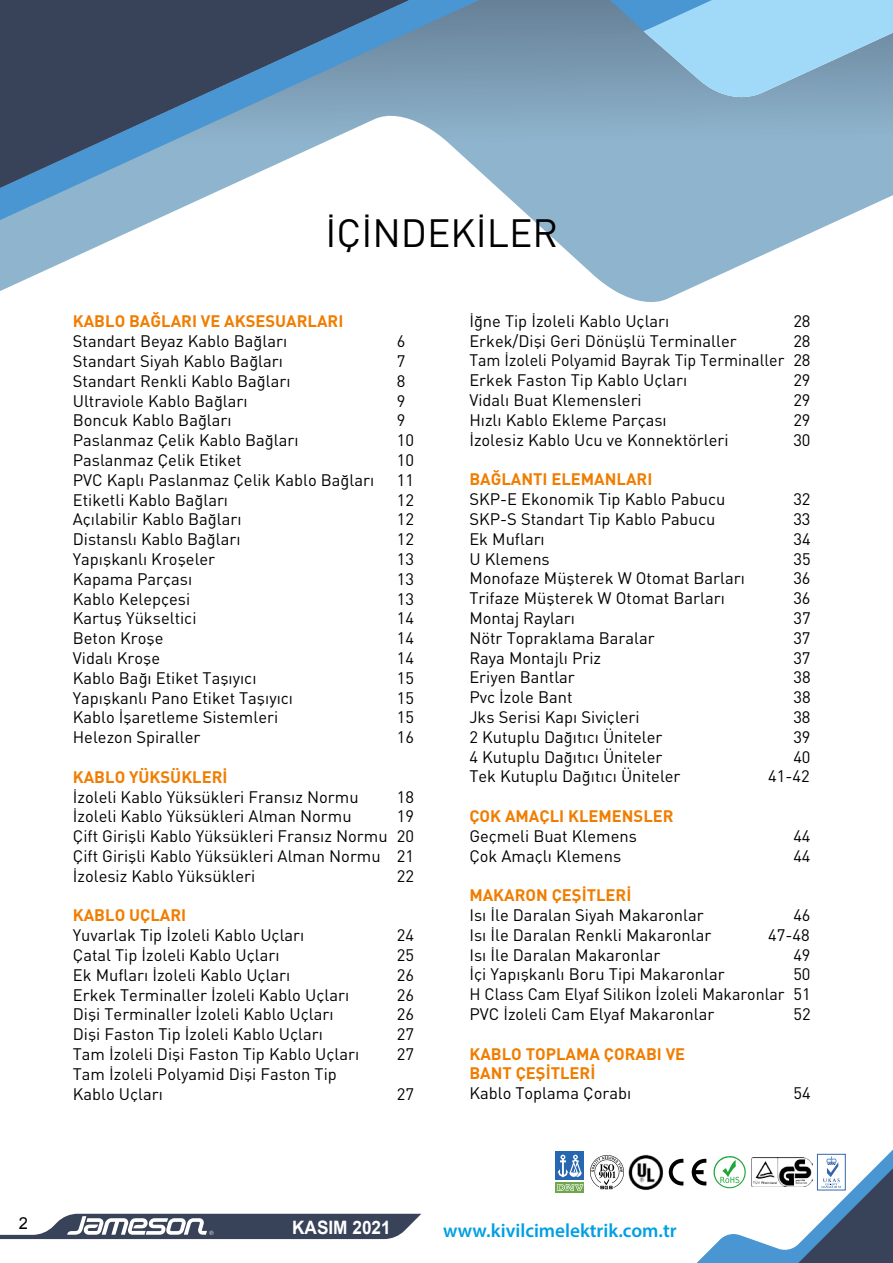
<style>
.page{position:relative;width:893px;height:1263px;background:#fff}
.page>*{position:absolute;margin:0;border:0;box-sizing:border-box;transform-origin:0 0}
.t1{font:39px "DINT";color:#000}
.t2{font:600 19.2px "Myriad Pro";color:#009fe3}
.t3{font:700 18.45px "Arial";color:#fff;scale:.93 1}
.t4{font:16.5px/19.8px "DINT";color:#000;text-align:justify}
.t5{font:16.5px/19.8px "DINT Bold";color:#f07d00}
.t6{font:16.5px "Arial";color:#000}
</style>
<div class="page">
<div style="left:556px;top:1182px;width:28px;height:10px;background:#6ea74b"></div>
<div style="left:556px;top:1152px;width:28px;height:28px;background:#2767af"></div>
<svg style="left:557px;top:1155px;width:26px;height:36px"></svg>
<svg style="left:590px;top:1155px;width:34px;height:34px"></svg>
<img style="left:628px;top:1154px;width:36px;height:36px;border-radius:18px">
<svg style="left:0;top:1214px;width:421px;height:25px"></svg>
<svg style="left:0;top:0;width:893px;height:302px"></svg>
<svg style="left:644px;top:0;width:249px;height:100px;background:#92c4e1"></svg>
<svg style="left:242px;top:0;width:195px;height:193px"></svg>
<svg style="left:0;top:0;width:426px;height:189px;background:#647e98"></svg>
<svg style="left:669px;top:1149px;width:224px;height:114px"></svg>
<p class="t6" style="left:19px;top:1212px;width:11px">2</p>
<h1 class="t1" style="left:326px;top:208px;width:234px">İÇİNDEKİLER</h1>
<p class="t5" style="left:73px;top:311px;width:272px">KABLO BAĞLARI VE AKSESUARLARI</p>
<p class="t4" style="left:73px;top:331px;width:216px">Standart Beyaz Kablo Bağları</p>
<p class="t4" style="left:397px;top:331px;width:10px">6</p>
<p class="t4" style="left:73px;top:351px;width:212px">Standart Siyah Kablo Bağları</p>
<p class="t4" style="left:397px;top:351px;width:10px">7</p>
<p class="t4" style="left:73px;top:371px;width:219px">Standart Renkli Kablo Bağları</p>
<p class="t4" style="left:397px;top:371px;width:10px">8</p>
<p class="t4" style="left:73px;top:390px;width:176px">Ultraviole Kablo Bağları</p>
<p class="t4" style="left:397px;top:390px;width:10px">9</p>
<p class="t4" style="left:73px;top:410px;width:160px">Boncuk Kablo Bağları</p>
<p class="t4" style="left:397px;top:410px;width:10px">9</p>
<p class="t4" style="left:73px;top:430px;width:227px">Paslanmaz Çelik Kablo Bağları</p>
<p class="t4" style="left:397px;top:430px;width:19px">10</p>
<p class="t4" style="left:73px;top:450px;width:170px">Paslanmaz Çelik Etiket</p>
<p class="t4" style="left:397px;top:450px;width:19px">10</p>
<p class="t4" style="left:73px;top:470px;width:303px">PVC Kaplı Paslanmaz Çelik Kablo Bağları</p>
<p class="t4" style="left:397px;top:470px;width:19px">11</p>
<p class="t4" style="left:73px;top:489px;width:157px">Etiketli Kablo Bağları</p>
<p class="t4" style="left:397px;top:489px;width:19px">12</p>
<p class="t4" style="left:73px;top:509px;width:170px">Açılabilir Kablo Bağları</p>
<p class="t4" style="left:397px;top:509px;width:19px">12</p>
<p class="t4" style="left:73px;top:529px;width:169px">Distanslı Kablo Bağları</p>
<p class="t4" style="left:397px;top:529px;width:19px">12</p>
<p class="t4" style="left:73px;top:549px;width:144px">Yapışkanlı Kroşeler</p>
<p class="t4" style="left:397px;top:549px;width:19px">13</p>
<p class="t4" style="left:73px;top:569px;width:121px">Kapama Parçası</p>
<p class="t4" style="left:397px;top:569px;width:19px">13</p>
<p class="t4" style="left:73px;top:588px;width:119px">Kablo Kelepçesi</p>
<p class="t4" style="left:397px;top:588px;width:19px">13</p>
<p class="t4" style="left:73px;top:608px;width:125px">Kartuş Yükseltici</p>
<p class="t4" style="left:397px;top:608px;width:19px">14</p>
<p class="t4" style="left:73px;top:628px;width:92px">Beton Kroşe</p>
<p class="t4" style="left:397px;top:628px;width:19px">14</p>
<p class="t4" style="left:73px;top:648px;width:89px">Vidalı Kroşe</p>
<p class="t4" style="left:397px;top:648px;width:19px">14</p>
<p class="t4" style="left:73px;top:668px;width:185px">Kablo Bağı Etiket Taşıyıcı</p>
<p class="t4" style="left:397px;top:668px;width:19px">15</p>
<p class="t4" style="left:73px;top:687px;width:222px">Yapışkanlı Pano Etiket Taşıyıcı</p>
<p class="t4" style="left:397px;top:687px;width:19px">15</p>
<p class="t4" style="left:73px;top:707px;width:207px">Kablo İşaretleme Sistemleri</p>
<p class="t4" style="left:397px;top:707px;width:19px">15</p>
<p class="t4" style="left:73px;top:727px;width:129px">Helezon Spiraller</p>
<p class="t4" style="left:397px;top:727px;width:19px">16</p>
<p class="t5" style="left:73px;top:766px;width:156px">KABLO YÜKSÜKLERİ</p>
<p class="t4" style="left:73px;top:786px;width:287px">İzoleli Kablo Yüksükleri Fransız Normu</p>
<p class="t4" style="left:397px;top:786px;width:19px">18</p>
<p class="t4" style="left:73px;top:806px;width:280px">İzoleli Kablo Yüksükleri Alman Normu</p>
<p class="t4" style="left:73px;top:806px;width:343px;text-indent:324px">19<br>Çift Girişli Kablo Yüksükleri Fransız Normu 20<br>Çift Girişli Kablo Yüksükleri Alman Normu 21<br>İzolesiz Kablo Yüksükleri</p>
<p class="t4" style="left:397px;top:866px;width:19px">22</p>
<p class="t5" style="left:73px;top:905px;width:115px">KABLO UÇLARI</p>
<p class="t4" style="left:73px;top:925px;width:233px">Yuvarlak Tip İzoleli Kablo Uçları</p>
<p class="t4" style="left:397px;top:925px;width:19px">24</p>
<p class="t4" style="left:73px;top:945px;width:208px">Çatal Tip İzoleli Kablo Uçları</p>
<p class="t4" style="left:397px;top:945px;width:19px">25</p>
<p class="t4" style="left:73px;top:965px;width:219px">Ek Mufları İzoleli Kablo Uçları</p>
<p class="t4" style="left:397px;top:965px;width:19px">26</p>
<p class="t4" style="left:73px;top:984px;width:278px">Erkek Terminaller İzoleli Kablo Uçları</p>
<p class="t4" style="left:397px;top:984px;width:19px">26</p>
<p class="t4" style="left:73px;top:1004px;width:262px">Dişi Terminaller İzoleli Kablo Uçları</p>
<p class="t4" style="left:397px;top:1004px;width:19px">26</p>
<p class="t4" style="left:73px;top:1024px;width:252px">Dişi Faston Tip İzoleli Kablo Uçları</p>
<p class="t4" style="left:397px;top:1024px;width:19px">27</p>
<p class="t4" style="left:73px;top:1044px;width:288px">Tam İzoleli Dişi Faston Tip Kablo Uçları</p>
<p class="t4" style="left:397px;top:1044px;width:19px">27</p>
<p class="t4" style="left:73px;top:1064px;width:266px">Tam İzoleli Polyamid Dişi Faston Tip<br>Kablo Uçları</p>
<p class="t4" style="left:397px;top:1083px;width:19px">27</p>
<p class="t4" style="left:469px;top:311px;width:202px">İğne Tip İzoleli Kablo Uçları</p>
<p class="t4" style="left:793px;top:311px;width:19px">28</p>
<p class="t4" style="left:469px;top:330px;width:269px">Erkek/Dişi Geri Dönüşlü Terminaller</p>
<p class="t4" style="left:469px;top:330px;width:343px;text-indent:324px">28<br>Tam İzoleli Polyamid Bayrak Tip Terminaller 28<br>Erkek Faston Tip Kablo Uçları</p>
<p class="t4" style="left:793px;top:370px;width:19px">29</p>
<p class="t4" style="left:469px;top:390px;width:174px">Vidalı Buat Klemensleri</p>
<p class="t4" style="left:793px;top:390px;width:19px">29</p>
<p class="t4" style="left:469px;top:410px;width:199px">Hızlı Kablo Ekleme Parçası</p>
<p class="t4" style="left:793px;top:410px;width:19px">29</p>
<p class="t4" style="left:469px;top:429px;width:261px">İzolesiz Kablo Ucu ve Konnektörleri</p>
<p class="t4" style="left:793px;top:429px;width:19px">30</p>
<p class="t5" style="left:469px;top:469px;width:185px">BAĞLANTI ELEMANLARI</p>
<p class="t4" style="left:469px;top:489px;width:258px">SKP-E Ekonomik Tip Kablo Pabucu</p>
<p class="t4" style="left:793px;top:489px;width:19px">32</p>
<p class="t4" style="left:469px;top:509px;width:248px">SKP-S Standart Tip Kablo Pabucu</p>
<p class="t4" style="left:793px;top:509px;width:19px">33</p>
<p class="t4" style="left:469px;top:528px;width:77px">Ek Mufları</p>
<p class="t4" style="left:793px;top:528px;width:19px">34</p>
<p class="t4" style="left:469px;top:548px;width:82px">U Klemens</p>
<p class="t4" style="left:793px;top:548px;width:19px">35</p>
<p class="t4" style="left:469px;top:568px;width:277px">Monofaze Müşterek W Otomat Barları</p>
<p class="t4" style="left:793px;top:568px;width:19px">36</p>
<p class="t4" style="left:469px;top:588px;width:257px">Trifaze Müşterek W Otomat Barları</p>
<p class="t4" style="left:793px;top:588px;width:19px">36</p>
<p class="t4" style="left:469px;top:608px;width:107px">Montaj Rayları</p>
<p class="t4" style="left:793px;top:608px;width:19px">37</p>
<p class="t4" style="left:469px;top:627px;width:187px">Nötr Topraklama Baralar</p>
<p class="t4" style="left:793px;top:627px;width:19px">37</p>
<p class="t4" style="left:469px;top:647px;width:133px">Raya Montajlı Priz</p>
<p class="t4" style="left:793px;top:647px;width:19px">37</p>
<p class="t4" style="left:469px;top:667px;width:107px">Eriyen Bantlar</p>
<p class="t4" style="left:793px;top:667px;width:19px">38</p>
<p class="t4" style="left:469px;top:687px;width:105px">Pvc İzole Bant</p>
<p class="t4" style="left:793px;top:687px;width:19px">38</p>
<p class="t4" style="left:469px;top:707px;width:172px">Jks Serisi Kapı Siviçleri</p>
<p class="t4" style="left:793px;top:707px;width:19px">38</p>
<p class="t4" style="left:469px;top:726px;width:195px">2 Kutuplu Dağıtıcı Üniteler</p>
<p class="t4" style="left:793px;top:726px;width:19px">39</p>
<p class="t4" style="left:469px;top:746px;width:195px">4 Kutuplu Dağıtıcı Üniteler</p>
<p class="t4" style="left:793px;top:746px;width:19px">40</p>
<p class="t4" style="left:469px;top:766px;width:213px">Tek Kutuplu Dağıtıcı Üniteler</p>
<p class="t4" style="left:768px;top:766px;width:43px">41-42</p>
<p class="t5" style="left:469px;top:805px;width:206px">ÇOK AMAÇLI KLEMENSLER</p>
<p class="t4" style="left:469px;top:825px;width:169px">Geçmeli Buat Klemens</p>
<p class="t4" style="left:793px;top:825px;width:19px">44</p>
<p class="t4" style="left:469px;top:845px;width:153px">Çok Amaçlı Klemens</p>
<p class="t4" style="left:793px;top:845px;width:19px">44</p>
<p class="t5" style="left:469px;top:884px;width:164px">MAKARON ÇEŞİTLERİ</p>
<p class="t4" style="left:469px;top:905px;width:236px">Isı İle Daralan Siyah Makaronlar</p>
<p class="t4" style="left:793px;top:905px;width:19px">46</p>
<p class="t4" style="left:469px;top:924px;width:243px">Isı İle Daralan Renkli Makaronlar</p>
<p class="t4" style="left:768px;top:924px;width:43px">47-48</p>
<p class="t4" style="left:469px;top:944px;width:193px">Isı İle Daralan Makaronlar</p>
<p class="t4" style="left:793px;top:944px;width:19px">49</p>
<p class="t4" style="left:469px;top:964px;width:257px">İçi Yapışkanlı Boru Tipi Makaronlar</p>
<p class="t4" style="left:469px;top:964px;width:343px;text-indent:324px">50<br>H Class Cam Elyaf Silikon İzoleli Makaronlar 51<br>PVC İzoleli Cam Elyaf Makaronlar</p>
<p class="t4" style="left:793px;top:1004px;width:19px">52</p>
<p class="t5" style="left:469px;top:1043px;width:217px">KABLO TOPLAMA ÇORABI VE<br>BANT ÇEŞİTLERİ</p>
<p class="t4" style="left:469px;top:1083px;width:163px">Kablo Toplama Çorabı</p>
<p class="t4" style="left:793px;top:1083px;width:19px">54</p>
<p class="t3" style="left:292px;top:1215px;width:108px">KASIM 2021</p>
<p class="t2" style="left:443px;top:1218px;width:235px">www.kivilcimelektrik.com.tr</p>
</div>
